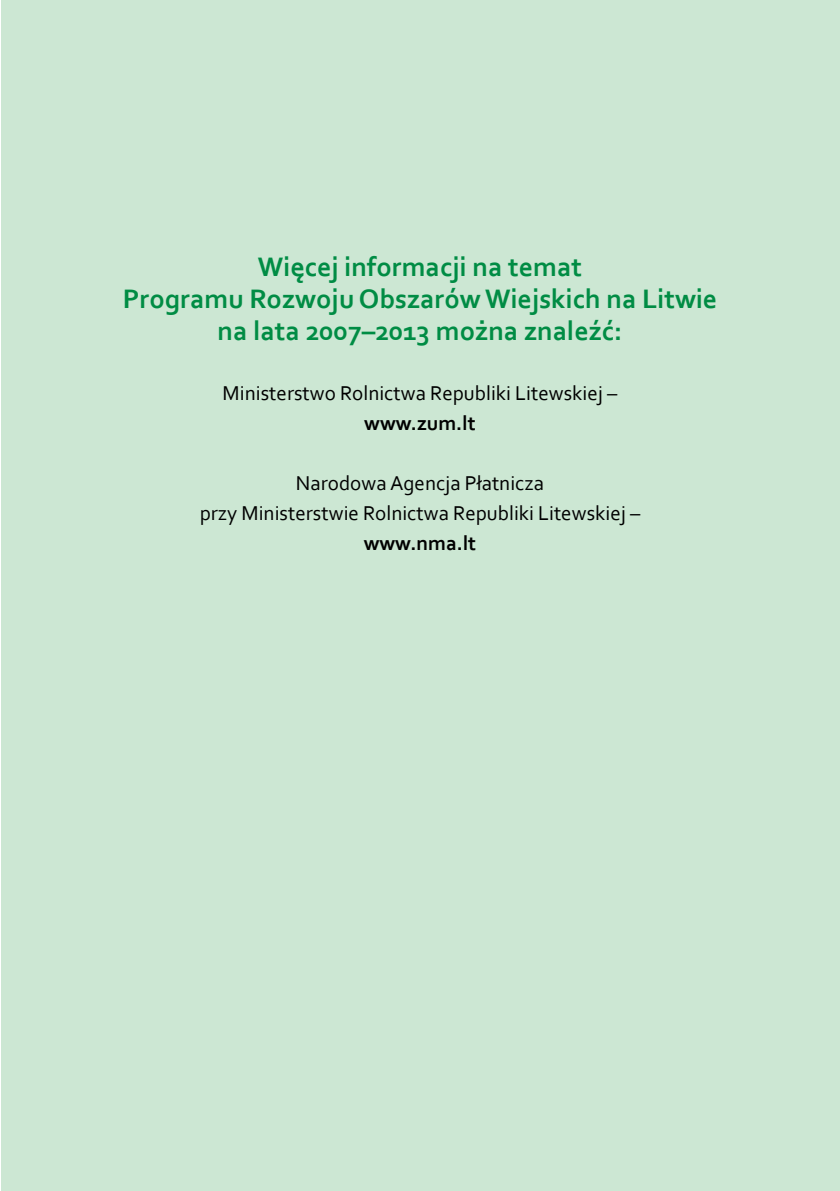
<style>
.page{position:relative;width:840px;height:1191px;background:#fff}
.page>*{position:absolute;margin:0;border:0;box-sizing:border-box;transform-origin:0 0}
.t1{font:700 28px/32px "Corbel";color:#008c44;text-align:center}
.t2{font:21px/30px "Corbel";color:#000;text-align:center}
.t3{font:700 21px "Corbel";color:#000}
</style>
<div class="page">
<div style="left:1px;top:0;width:838px;height:1191px;background:#cce7d3"></div>
<h1 class="t1" style="left:123px;top:250px;width:595px">Więcej informacji na temat<br>Programu Rozwoju Obszarów Wiejskich na Litwie na lata 2007–2013 można znaleźć:</h1>
<p class="t2" style="left:222px;top:377px;width:396px">Ministerstwo Rolnictwa Republiki Litewskiej –</p>
<p class="t3" style="left:364px;top:410px;width:113px">www.zum.lt</p>
<p class="t2" style="left:199px;top:468px;width:442px">Narodowa Agencja Płatnicza<br>przy Ministerstwie Rolnictwa Republiki Litewskiej –</p>
<p class="t3" style="left:363px;top:530px;width:114px">www.nma.lt</p>
</div>
